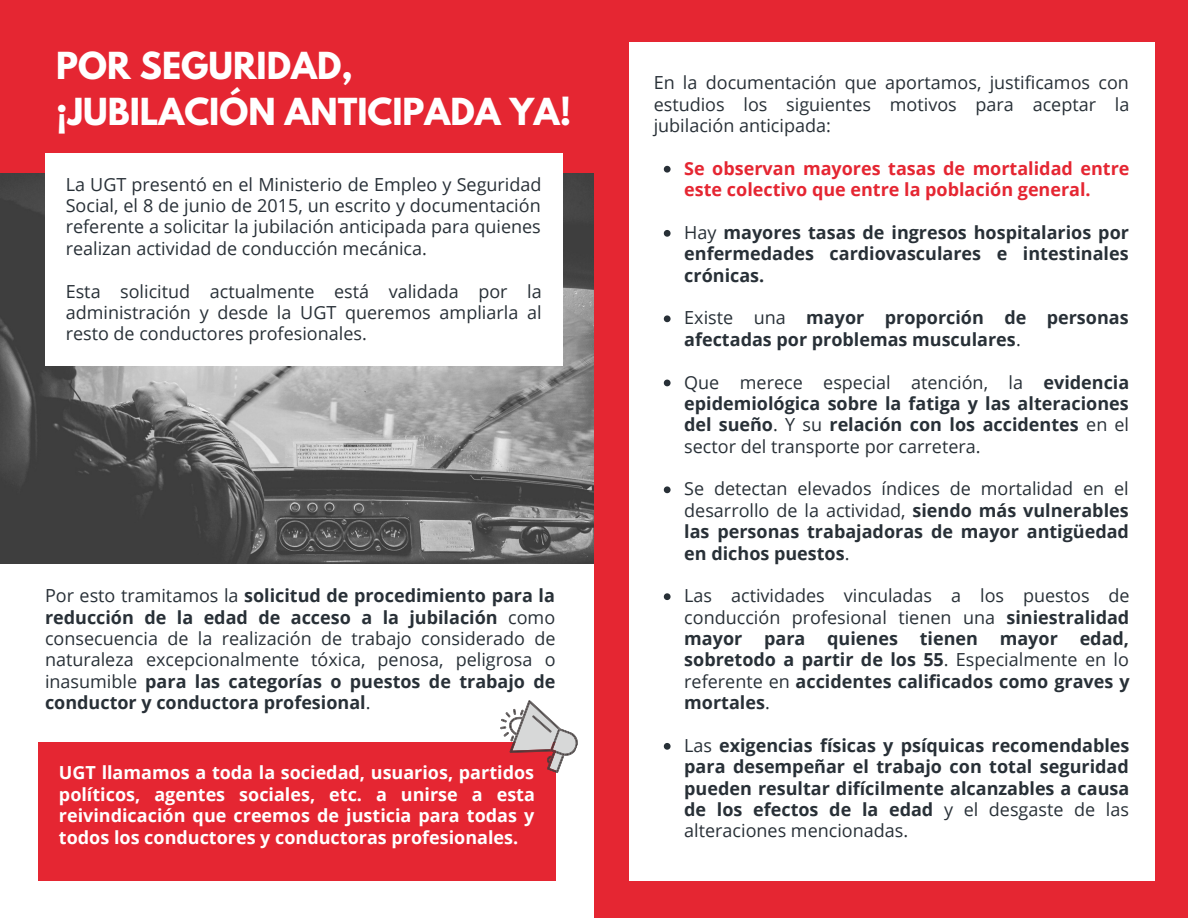
<style>
.page{position:relative;width:1188px;height:918px;background:#fff}
.page>*{position:absolute;margin:0;border:0;box-sizing:border-box;transform-origin:0 0}
.t1{font:700 33px/46.2px "League Spartan";color:#fff}
.t2{font:700 18px/21.3px "Open Sans";color:#283037;text-align:justify}
.t3{font:18px/21.3px "Open Sans";color:#283037;text-align:justify}
.t4{font:700 18px/21.3px "Open Sans";color:#fff;text-align:justify}
.t5{font:700 18px/21.3px "Open Sans";color:#e52632}
.s1{font-weight:400}
</style>
<div class="page">
<div style="left:594px;top:0;width:594px;height:918px;background:#e52632"></div>
<div style="left:0;top:0;width:608px;height:203px;background:#e52632"></div>
<img style="left:0;top:174px;width:594px;height:389px">
<div style="left:45px;top:153px;width:518px;height:213px;background:#fff"></div>
<div style="left:629px;top:42px;width:525px;height:838px;background:#fff"></div>
<div style="left:38px;top:742px;width:518px;height:138px;background:#e52632"></div>
<svg style="left:500px;top:700px;width:78px;height:73px"></svg>
<svg style="left:664px;top:166px;width:7px;height:7px"></svg>
<svg style="left:664px;top:230px;width:7px;height:7px"></svg>
<svg style="left:664px;top:315px;width:7px;height:7px"></svg>
<svg style="left:664px;top:380px;width:7px;height:6px"></svg>
<svg style="left:664px;top:486px;width:7px;height:7px"></svg>
<svg style="left:664px;top:593px;width:7px;height:7px"></svg>
<svg style="left:664px;top:743px;width:7px;height:7px"></svg>
<h1 class="t1" style="left:56px;top:47px;width:517px">POR SEGURIDAD, ¡JUBILACIÓN ANTICIPADA YA!</h1>
<p class="t3" style="left:66px;top:173px;width:477px">La UGT presentó en el Ministerio de Empleo y Seguridad Social, el 8 de junio de 2015, un escrito y documentación referente a solicitar la jubilación anticipada para quienes realizan actividad de conducción mecánica.</p>
<p class="t3" style="left:66px;top:280px;width:477px">Esta solicitud actualmente está validada por la administración y desde la UGT queremos ampliarla al resto de conductores profesionales.</p>
<p class="t2" style="left:45px;top:585px;width:512px"><span class="s1">Por esto tramitamos la</span> solicitud de procedimiento para la reducción de la edad de acceso a la jubilación <span class="s1">como consecuencia de la realización de trabajo considerado de naturaleza excepcionalmente tóxica, penosa, peligrosa o inasumible</span> para las categorías o puestos de trabajo de conductor y conductora profesional<span class="s1">.</span></p>
<p class="t4" style="left:59px;top:762px;width:478px">UGT llamamos a toda la sociedad, usuarios, partidos políticos, agentes sociales, etc. a unirse a esta reivindicación que creemos de justicia para todas y todos los conductores y conductoras profesionales.</p>
<p class="t3" style="left:654px;top:72px;width:477px">En la documentación que aportamos, justificamos con estudios los siguientes motivos para aceptar la jubilación anticipada:</p>
<p class="t5" style="left:684px;top:157px;width:447px">Se observan mayores tasas de mortalidad entre este colectivo que entre la población general.</p>
<p class="t2" style="left:684px;top:221px;width:446px"><span class="s1">Hay</span> mayores tasas de ingresos hospitalarios por enfermedades cardiovasculares e intestinales crónicas.</p>
<p class="t2" style="left:684px;top:307px;width:446px"><span class="s1">Existe una</span> mayor proporción de personas afectadas por problemas musculares<span class="s1">.</span></p>
<p class="t2" style="left:684px;top:371px;width:447px"><span class="s1">Que merece especial atención, la</span> evidencia epidemiológica sobre la fatiga y las alteraciones del sueño<span class="s1">. Y su</span> relación con los accidentes <span class="s1">en el sector del transporte por carretera.</span></p>
<p class="t2" style="left:684px;top:478px;width:446px"><span class="s1">Se detectan elevados índices de mortalidad en el desarrollo de la actividad,</span> siendo más vulnerables las personas trabajadoras de mayor antigüedad en dichos puestos<span class="s1">.</span></p>
<p class="t2" style="left:684px;top:585px;width:447px"><span class="s1">Las actividades vinculadas a los puestos de conducción profesional tienen una</span> siniestralidad mayor para quienes tienen mayor edad, sobretodo a partir de los 55<span class="s1">. Especialmente en lo referente en</span> accidentes calificados como graves y mortales<span class="s1">.</span></p>
<p class="t2" style="left:684px;top:734px;width:447px"><span class="s1">Las</span> exigencias físicas y psíquicas recomendables para desempeñar el trabajo con total seguridad pueden resultar difícilmente alcanzables a causa de los efectos de la edad <span class="s1">y el desgaste de las alteraciones mencionadas.</span></p>
</div>
